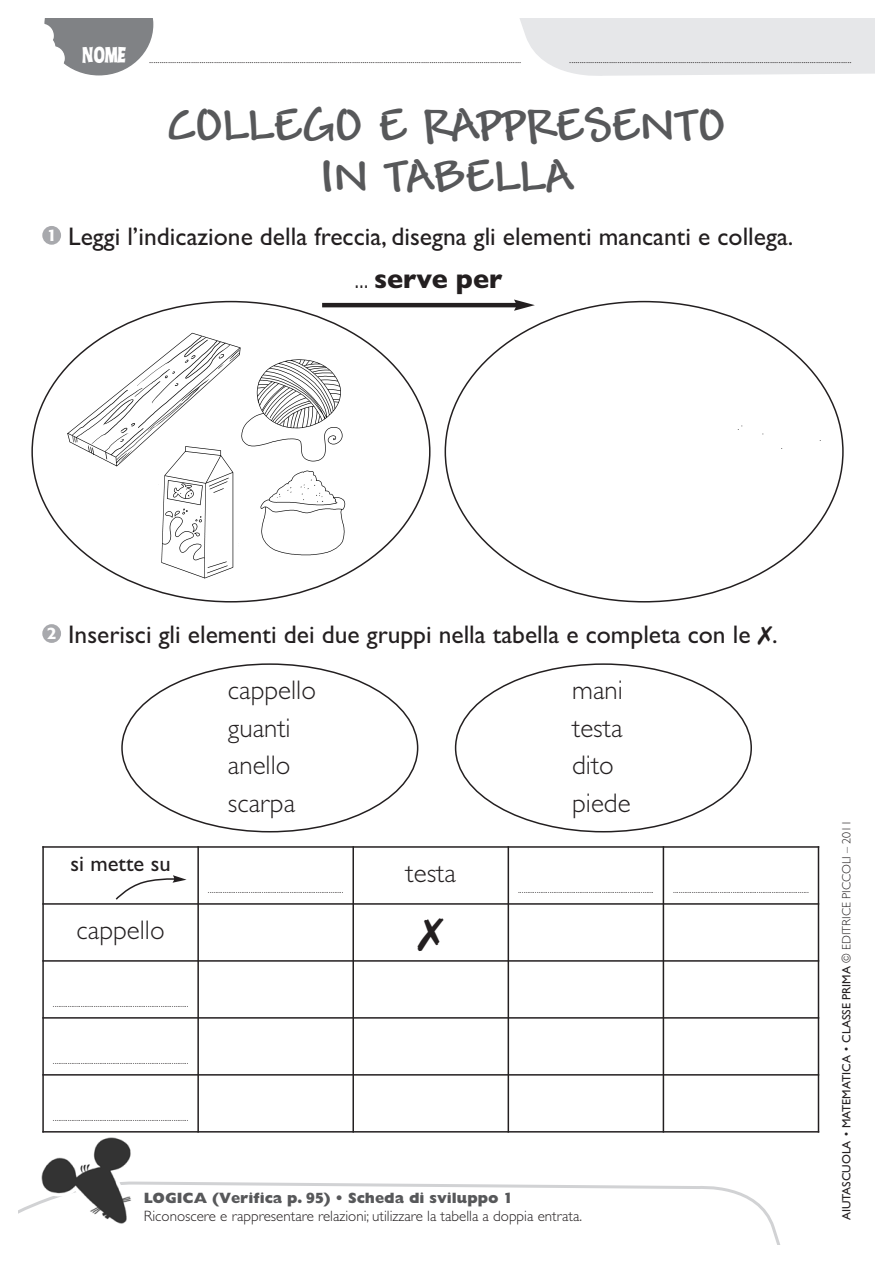
<style>
.page{position:relative;width:893px;height:1263px;background:#fff}
.page>*{position:absolute;margin:0;border:0;box-sizing:border-box;transform-origin:0 0}
.t1{font:700 49.5px/51px "Andy";color:#57585a;text-align:center}
.t2{font:300 27px/37.5px "Gill Sans";color:#231f20}
.t3{font:700 27px "Gill Sans";color:#231f20}
.t4{font:25.5px "Gill Sans";color:#231f20}
.t5{font:22.5px "Gill Sans";color:#231f20}
.t6{font:700 18px "Dick Van Dyke";color:#fff}
.t7{font:300 15px "Gill Sans";color:#231f20}
.t8{font:800 15px "Gill Sans";color:#57585a}
.t9{font:12px "Gill Sans";color:#231f20}
.t10{font:300 10.5px "Gill Sans";color:#231f20}
.t11{font:300 10.5px "Bernhardt";color:#231f20}
.s1{font-family:"Formata";font-weight:500;font-size:16.5px;color:#fff}
.s2{font-weight:300}
.s3{font-family:"Formata";font-weight:700}
</style>
<div class="page">
<svg style="left:18px;top:1181px;width:762px;height:64px"></svg>
<img style="left:39px;top:1137px;width:93px;height:90px">
<div style="left:42px;top:226px;width:19px;height:19px;background:#a8a9ad;border-radius:50%"></div>
<div style="left:42px;top:624px;width:19px;height:19px;background:#a8a9ad;border-radius:50%"></div>
<svg style="left:519px;top:18px;width:355px;height:58px;background:#e7e8ea"></svg>
<svg style="left:44px;top:18px;width:109px;height:57px"></svg>
<svg style="left:31px;top:301px;width:399px;height:302px"></svg>
<svg style="left:121px;top:663px;width:297px;height:169px"></svg>
<svg style="left:444px;top:301px;width:399px;height:302px"></svg>
<hr style="left:322px;top:303px;width:196px;height:4px;background:#231f20">
<svg style="left:514px;top:300px;width:21px;height:11px"></svg>
<svg style="left:455px;top:663px;width:297px;height:169px"></svg>
<hr style="left:42px;top:846px;width:2px;height:287px;background:#231f20">
<hr style="left:197px;top:846px;width:2px;height:287px;background:#231f20">
<hr style="left:352px;top:846px;width:2px;height:287px;background:#231f20">
<hr style="left:507px;top:846px;width:2px;height:287px;background:#231f20">
<hr style="left:662px;top:846px;width:2px;height:287px;background:#231f20">
<hr style="left:817px;top:846px;width:2px;height:287px;background:#231f20">
<hr style="left:42px;top:846px;width:777px;height:2px;background:#231f20">
<hr style="left:42px;top:903px;width:777px;height:2px;background:#231f20">
<hr style="left:42px;top:960px;width:777px;height:2px;background:#231f20">
<hr style="left:42px;top:1017px;width:777px;height:2px;background:#231f20">
<hr style="left:42px;top:1074px;width:777px;height:2px;background:#231f20">
<hr style="left:42px;top:1131px;width:777px;height:2px;background:#231f20">
<svg style="left:115px;top:875px;width:71px;height:25px"></svg>
<h3 class="t6" style="left:82px;top:45px;width:46px">NOME</h3>
<p class="t11" style="left:149px;top:55px;width:373px">..................................................................................................................................................................................</p>
<p class="t11" style="left:569px;top:56px;width:284px">.......................................................................................................................................</p>
<h1 class="t1" style="left:167px;top:105px;width:559px">COLLEGO E RAPPRESENTO<br>IN TABELLA</h1>
<h3 class="t4" style="left:47px;top:227px;width:748px"><span class="s1">1</span> Leggi l’indicazione della freccia, disegna gli elementi mancanti e collega.</h3>
<h2 class="t3" style="left:354px;top:270px;width:150px"><span class="s2">...</span> serve per</h2>
<h3 class="t4" style="left:47px;top:626px;width:732px"><span class="s1">2</span> Inserisci gli elementi dei due gruppi nella tabella e completa con le ✗.</h3>
<h3 class="t5" style="left:71px;top:855px;width:101px">si mette su</h3>
<h2 class="t2" style="left:77px;top:914px;width:90px">cappello</h2>
<h2 class="t2" style="left:228px;top:674px;width:90px">cappello guanti anello scarpa</h2>
<h2 class="t2" style="left:572px;top:674px;width:60px">mani testa dito piede</h2>
<p class="t10" style="left:208px;top:886px;width:137px">.........................................................................</p>
<h2 class="t2" style="left:405px;top:857px;width:52px">testa</h2>
<p class="t10" style="left:518px;top:886px;width:137px">.........................................................................</p>
<p class="t10" style="left:673px;top:886px;width:137px">.........................................................................</p>
<p class="t10" style="left:53px;top:1000px;width:137px">.........................................................................</p>
<p class="t10" style="left:53px;top:1057px;width:137px">.........................................................................</p>
<p class="t10" style="left:53px;top:1114px;width:137px">.........................................................................</p>
<h3 class="t8" style="left:144px;top:1193px;width:370px">LOGICA (Verifica p. <span class="s3">95</span>) • Scheda di sviluppo <span class="s3">1</span></h3>
<h3 class="t7" style="left:144px;top:1211px;width:440px">Riconoscere e rappresentare relazioni; utilizzare la tabella a doppia entrata.</h3>
<p class="t9" style="left:842px;top:1220px;width:402px;rotate:-90deg">AIUTASCUOLA <span class="s2">•</span> MATEMATICA <span class="s2">•</span> CLASSE PRIMA <span class="s2">© EDITRICE PICCOLI – 2011</span></p>
</div>
